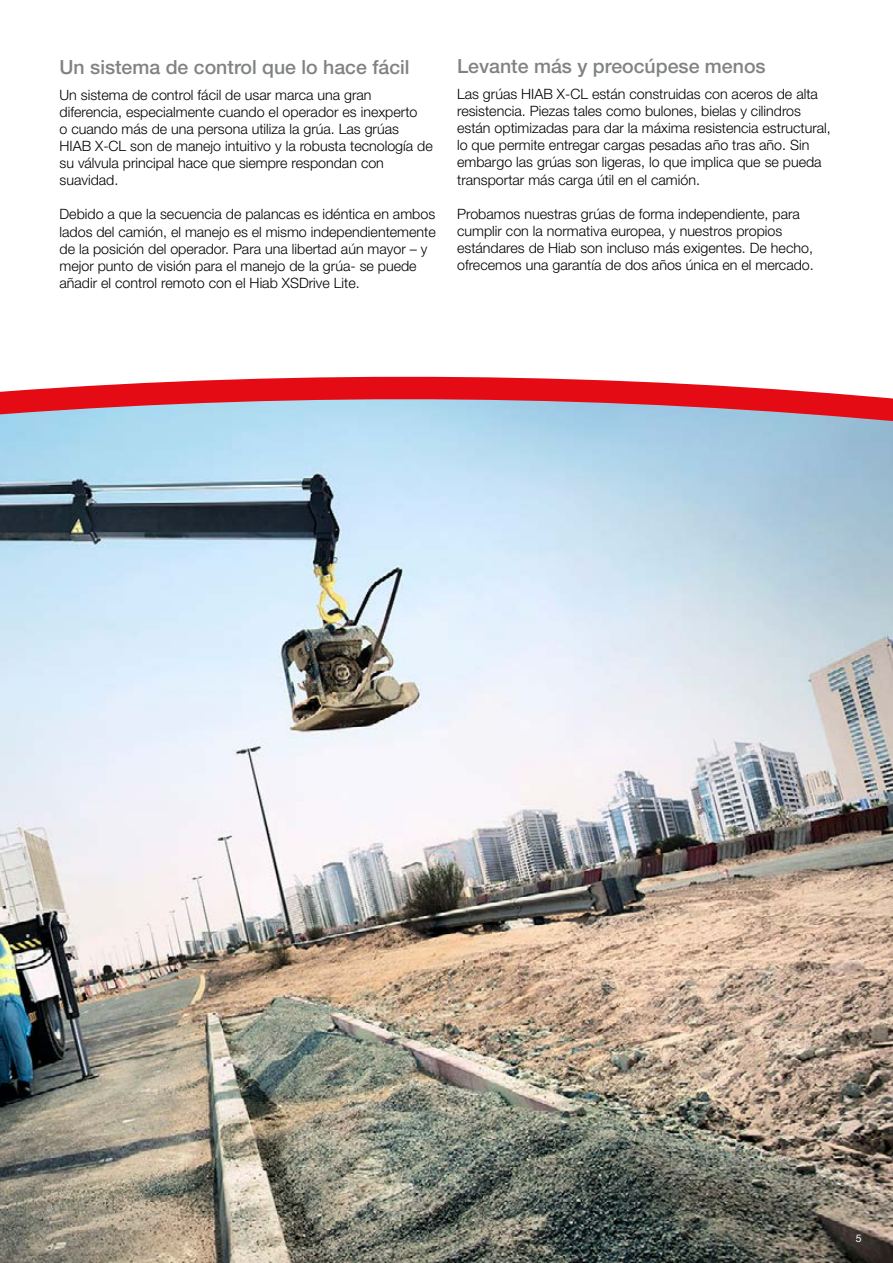
<style>
.page{position:relative;width:893px;height:1263px;background:#fff}
.page>*{position:absolute;margin:0;border:0;box-sizing:border-box;transform-origin:0 0}
.HIAB_subheads_gray_1{font:500 19.5px "Helvetica Neue LT Pro";color:#818383}
.HIAB_text_HelvNeue_L{font:300 14.25px/17.1px "Helvetica Neue LT Pro";color:#000}
.t1{font:10.5px "Helvetica Neue LT Pro";color:#fff}
</style>
<div class="page">
<img style="left:0;top:516px;width:893px;height:747px">
<svg style="left:0;top:376px;width:893px;height:140px"></svg>
<p class="HIAB_subheads_gray_1" style="left:60px;top:55px;width:352px">Un sistema de control que lo hace fácil</p>
<p class="HIAB_text_HelvNeue_L" style="left:60px;top:86px;width:375px">Un sistema de control fácil de usar marca una gran diferencia, especialmente cuando el operador es inexperto<br>o cuando más de una persona utiliza la grúa. Las grúas HIAB X-CL son de manejo intuitivo y la robusta tecnología de su válvula principal hace que siempre respondan con suavidad.</p>
<p class="HIAB_text_HelvNeue_L" style="left:60px;top:206px;width:378px">Debido a que la secuencia de palancas es idéntica en ambos lados del camión, el manejo es el mismo independientemente de la posición del operador. Para una libertad aún mayor – y mejor punto de visión para el manejo de la grúa- se puede añadir el control remoto con el Hiab XSDrive Lite.</p>
<p class="HIAB_subheads_gray_1" style="left:457px;top:55px;width:310px">Levante más y preocúpese menos</p>
<p class="HIAB_text_HelvNeue_L" style="left:457px;top:85px;width:375px">Las grúas HIAB X-CL están construidas con aceros de alta resistencia. Piezas tales como bulones, bielas y cilindros están optimizadas para dar la máxima resistencia estructural, lo que permite entregar cargas pesadas año tras año. Sin embargo las grúas son ligeras, lo que implica que se pueda transportar más carga útil en el camión.</p>
<p class="HIAB_text_HelvNeue_L" style="left:457px;top:205px;width:358px">Probamos nuestras grúas de forma independiente, para cumplir con la normativa europea, y nuestros propios estándares de Hiab son incluso más exigentes. De hecho, ofrecemos una garantía de dos años única en el mercado.</p>
<p class="t1" style="left:856px;top:1232px;width:7px">5</p>
</div>
